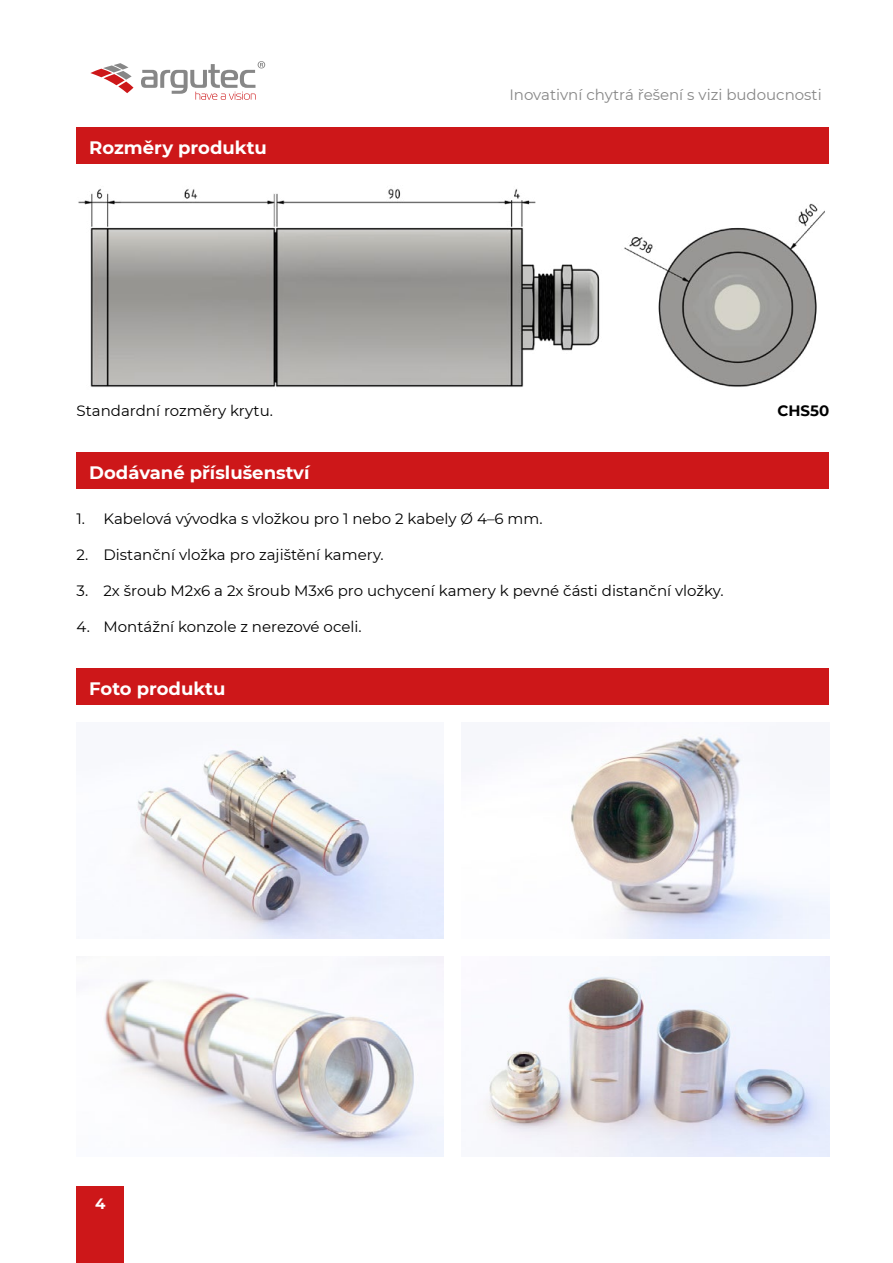
<style>
.page{position:relative;width:893px;height:1263px;background:#fff}
.page>*{position:absolute;margin:0;border:0;box-sizing:border-box;transform-origin:0 0}
.t1{font:700 18px "Montserrat";color:#fff}
.t2{font:15px "Montserrat";color:#000}
.t3{font:15px "Montserrat";color:#878787}
.t4{font:700 15px "Montserrat";color:#000}
.t5{font:700 15px "Montserrat";color:#fff}
</style>
<div class="page">
<svg style="left:90px;top:63px;width:44px;height:30px"></svg>
<svg style="left:141px;top:61px;width:124px;height:39px"></svg>
<div style="left:77px;top:1186px;width:47px;height:77px;background:#cd1719"></div>
<img style="left:78px;top:188px;width:747px;height:200px">
<img style="left:137px;top:750px;width:307px;height:189px">
<img style="left:472px;top:736px;width:357px;height:203px">
<img style="left:104px;top:957px;width:340px;height:200px">
<img style="left:485px;top:957px;width:344px;height:200px">
<div style="left:77px;top:128px;width:752px;height:36px;background:#cd1719"></div>
<div style="left:77px;top:452px;width:752px;height:36px;background:#cd1719"></div>
<div style="left:77px;top:668px;width:752px;height:36px;background:#cd1719"></div>
<p class="t1" style="left:89px;top:135px;width:179px">Rozměry produktu</p>
<p class="t3" style="left:509px;top:84px;width:314px">Inovativní chytrá řešení s vizi budoucnosti</p>
<p class="t2" style="left:77px;top:400px;width:198px">Standardní rozměry krytu.</p>
<p class="t4" style="left:777px;top:400px;width:53px">CHS50</p>
<p class="t1" style="left:89px;top:459px;width:222px">Dodávané příslušenství</p>
<p class="t2" style="left:77px;top:509px;width:468px">1. Kabelová vývodka s vložkou pro 1 nebo 2 kabely Ø 4–6 mm.</p>
<p class="t2" style="left:77px;top:545px;width:309px">2. Distanční vložka pro zajištění kamery.</p>
<p class="t2" style="left:77px;top:581px;width:649px">3. 2x šroub M2x6 a 2x šroub M3x6 pro uchycení kamery k pevné části distanční vložky.</p>
<p class="t2" style="left:77px;top:617px;width:287px">4. Montážní konzole z nerezové oceli.</p>
<p class="t1" style="left:89px;top:676px;width:138px">Foto produktu</p>
<p class="t5" style="left:95px;top:1193px;width:12px">4</p>
</div>
